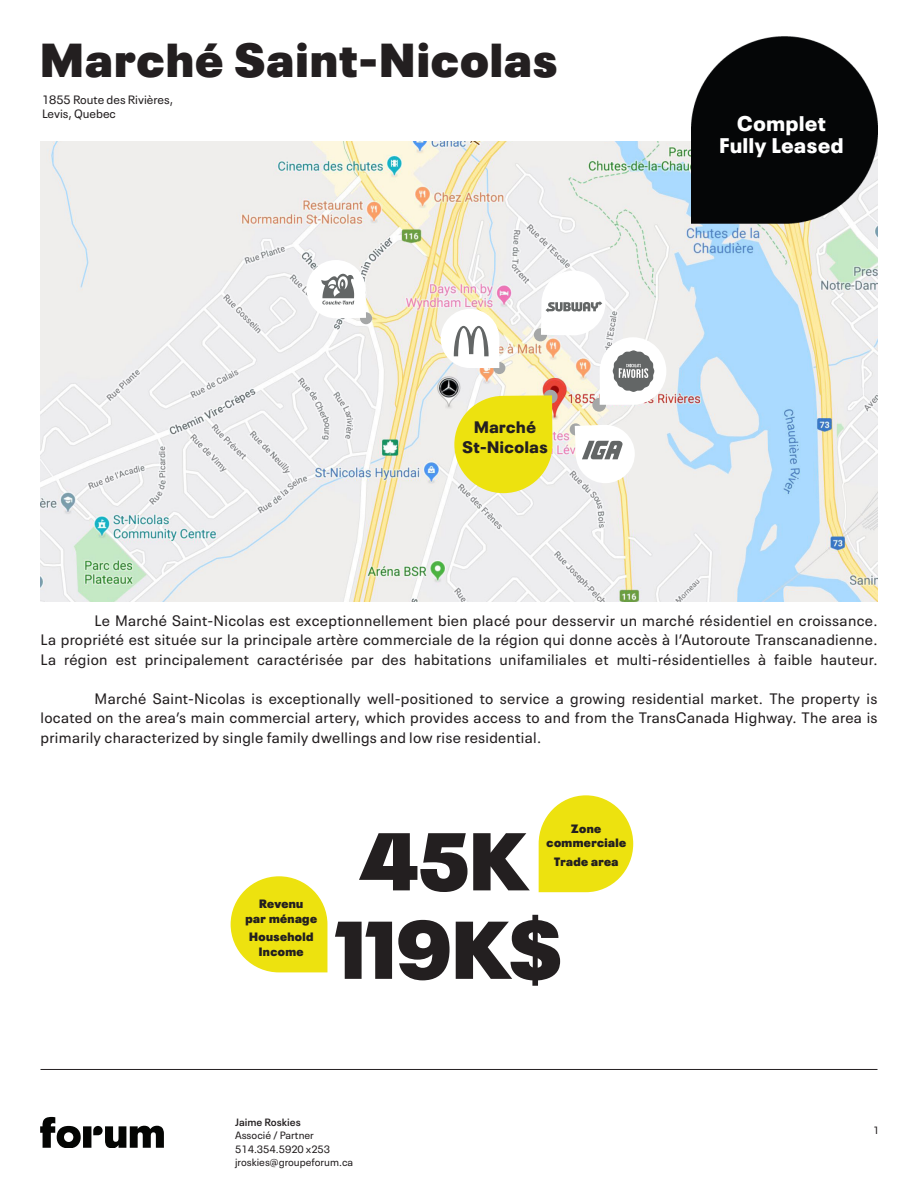
<style>
.page{position:relative;width:918px;height:1188px;background:#fff}
.page>*{position:absolute;margin:0;border:0;box-sizing:border-box;transform-origin:0 0}
.t1{font:900 81px "Neue Plak";letter-spacing:.005em;color:#231f20}
.Section_Titles_Black{font:900 47.25px "Neue Plak";letter-spacing:.035em;color:#231f20}
.Inside_Pin_Copy{font:900 21px/22.5px "Neue Plak";letter-spacing:.035em;color:#fff;text-align:center}
.Inside_Pin_Copy-2{font:900 16.5px "Neue Plak";letter-spacing:.035em;color:#231f20}
.t2{font:15px/19.5px "Neue Plak Text";letter-spacing:.02em;color:#231f20;text-align:justify}
.Inside_Pin_Copy-3{font:900 12px "Neue Plak";letter-spacing:.035em;color:#231f20}
.Small_Copy_Black{font:12px "Neue Plak Text";color:#231f20}
.Small_Copy_Black-2{font:10.5px/13.5px "Neue Plak Text";color:#231f20}
.s1{font-weight:600}
</style>
<div class="page">
<svg style="left:40px;top:1117px;width:124px;height:31px"></svg>
<img style="left:40px;top:141px;width:837px;height:460px">
<hr style="left:40px;top:1069px;width:838px;height:1px;background:#231f20">
<svg style="left:539px;top:795px;width:94px;height:97px"></svg>
<svg style="left:231px;top:876px;width:96px;height:96px"></svg>
<svg style="left:441px;top:270px;width:225px;height:223px"></svg>
<div style="left:360px;top:312px;width:12px;height:12px;background:#a5a7a7;border-radius:50%"></div>
<svg style="left:306px;top:260px;width:60px;height:59px"></svg>
<img style="left:691px;top:36px;width:187px;height:187px">
<p class="Section_Titles_Black" style="left:40px;top:21px;width:518px">Marché Saint-Nicolas</p>
<p class="Small_Copy_Black" style="left:42px;top:91px;width:133px">1855 Route des Rivières,</p>
<p class="Small_Copy_Black" style="left:42px;top:104px;width:75px">Levis, Quebec</p>
<p class="Inside_Pin_Copy-2" style="left:474px;top:414px;width:63px">Marché</p>
<p class="Inside_Pin_Copy-2" style="left:462px;top:434px;width:87px">St-Nicolas</p>
<p class="Inside_Pin_Copy" style="left:719px;top:110px;width:126px">Complet<br>Fully Leased</p>
<p class="t2" style="left:41px;top:609px;width:839px;text-indent:54px">Le Marché Saint-Nicolas est exceptionnellement bien placé pour desservir un marché résidentiel en croissance.<br>La propriété est située sur la principale artère commerciale de la région qui donne accès à l’Autoroute Transcanadienne.<br>La région est principalement caractérisée par des habitations unifamiliales et multi-résidentielles à faible hauteur.</p>
<p class="t2" style="left:41px;top:687px;width:839px;text-indent:54px">Marché Saint-Nicolas is exceptionally well-positioned to service a growing residential market. The property is located on the area’s main commercial artery, which provides access to and from the TransCanada Highway. The area is primarily characterized by single family dwellings and low rise residential.</p>
<p class="Inside_Pin_Copy-3" style="left:259px;top:894px;width:46px">Revenu</p>
<p class="Inside_Pin_Copy-3" style="left:246px;top:908px;width:73px">par ménage</p>
<p class="Inside_Pin_Copy-3" style="left:249px;top:927px;width:66px">Household</p>
<p class="Inside_Pin_Copy-3" style="left:259px;top:942px;width:46px">Income</p>
<p class="Inside_Pin_Copy-3" style="left:571px;top:819px;width:31px">Zone</p>
<p class="Inside_Pin_Copy-3" style="left:547px;top:833px;width:81px">commerciale</p>
<p class="Inside_Pin_Copy-3" style="left:554px;top:852px;width:66px">Trade area</p>
<p class="t1" style="left:361px;top:794px;width:170px">45K</p>
<p class="t1" style="left:335px;top:883px;width:228px">119K$</p>
<p class="Small_Copy_Black-2" style="left:235px;top:1114px;width:97px"><span class="s1">Jaime Roskies<br></span>Associé / Partner<br>514.354.5920 x253</p>
<p class="Small_Copy_Black-2" style="left:235px;top:1155px;width:120px">jroskies@groupeforum.ca</p>
<p class="Small_Copy_Black-2" style="left:873px;top:1123px;width:8px">1</p>
</div>
